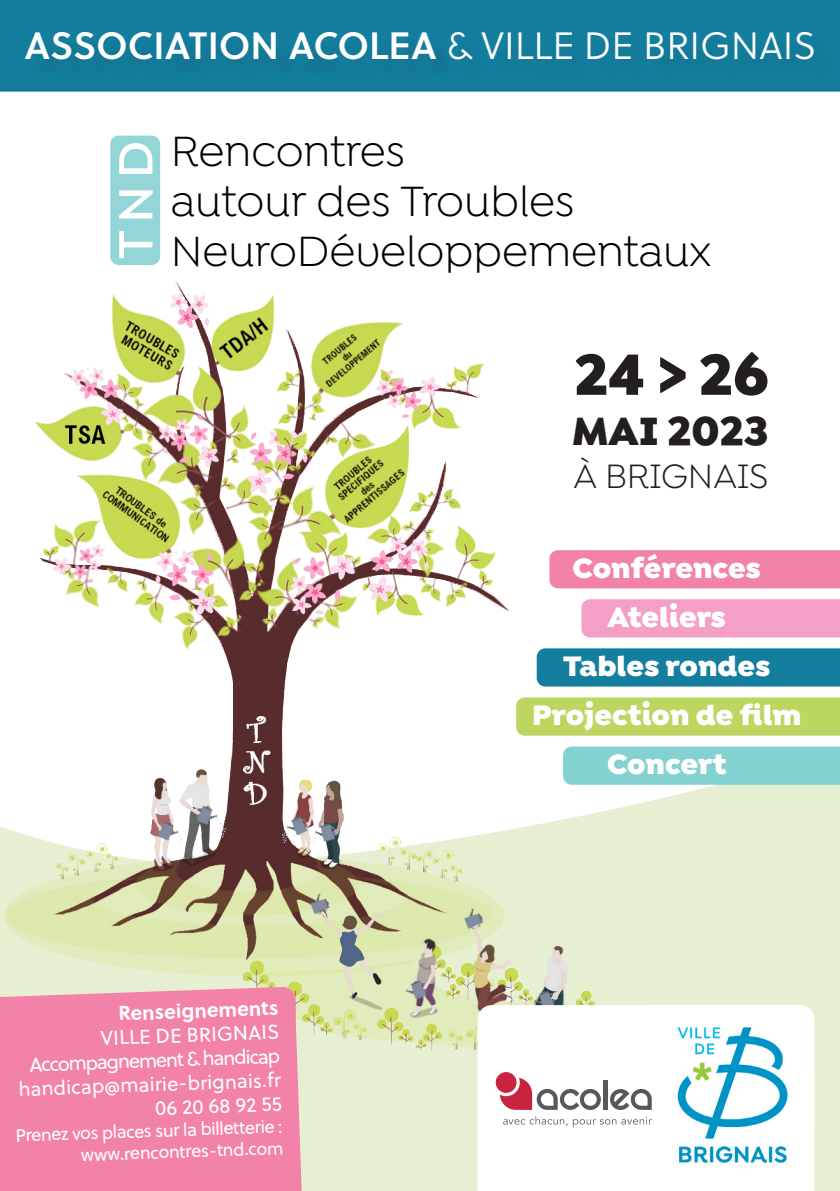
<style>
.page{position:relative;width:840px;height:1191px;background:#fff}
.page>*{position:absolute;margin:0;border:0;box-sizing:border-box;transform-origin:0 0}
.t1{font:900 59px "Isidora Sans Alt";color:#231f20}
.t2{font:600 51px "Isidora Sans Alt";color:#fff}
.t3{font:45px "Isidora Sans Alt";color:#000}
.t4{font:900 42px "Isidora Sans Alt";color:#231f20}
.t5{font:38px "Soleil Sb";color:#fff}
.t6{font:36px "Isidora Sans Alt";color:#231f20}
.t7{font:900 30px/49px "Isidora Sans Alt";color:#fff;text-align:center}
.t8{font:20px "Soleil";color:#fff}
.t9{font:700 20px "Soleil";color:#fff}
.t10{font:18px "Soleil";color:#fff}
.s1{font-family:"Soleil Lt"}
</style>
<div class="page">
<div style="left:110px;top:136px;width:50px;height:129px;background:#94d5d7;border-radius:9px"></div>
<svg style="left:306px;top:588px;width:533px;height:603px;background:#e9f0d8"></svg>
<div style="left:624px;top:550px;width:215px;height:38px;background:#f282a7"></div>
<div style="left:0;top:0;width:839px;height:92px;background:#137e9e"></div>
<img style="left:0;top:282px;width:624px;height:816px">
<svg style="left:477px;top:1005px;width:337px;height:186px"></svg>
<hr style="left:603px;top:1080px;width:4px;height:29px;background:#57585a">
<svg style="left:609px;top:1089px;width:42px;height:21px"></svg>
<svg style="left:495px;top:1072px;width:105px;height:38px"></svg>
<svg style="left:503px;top:1116px;width:148px;height:11px"></svg>
<div style="left:0;top:986px;width:306px;height:205px;background:#f282a7"></div>
<img style="left:666px;top:1023px;width:129px;height:146px">
<div style="left:29px;top:36px;width:808px;height:49px;background:#137b9b"></div>
<div style="left:581px;top:599px;width:258px;height:38px;background:#f4a0c6"></div>
<div style="left:536px;top:648px;width:303px;height:38px;background:#137e9e"></div>
<div style="left:516px;top:697px;width:323px;height:38px;background:#bbd762"></div>
<div style="left:562px;top:746px;width:277px;height:38px;background:#84d1d1"></div>
<p class="t5" style="left:24px;top:17px;width:793px">ASSOCIATION ACOLEA <span class="s1">&amp; VILLE DE BRIGNAIS</span></p>
<p class="t2" style="left:105px;top:259px;width:119px;rotate:-90deg">TND</p>
<p class="t3" style="left:171px;top:127px;width:235px">Rencontres</p>
<p class="t3" style="left:171px;top:177px;width:405px">autour des Troubles</p>
<p class="t3" style="left:171px;top:227px;width:541px">NeuroDéveloppementaux</p>
<p class="t1" style="left:574px;top:337px;width:195px">24 &gt; 26</p>
<p class="t4" style="left:571px;top:404px;width:197px">MAI 2023</p>
<p class="t6" style="left:573px;top:456px;width:196px">À BRIGNAIS</p>
<p class="t7" style="left:572px;top:544px;width:190px">Conférences</p>
<p class="t7" style="left:607px;top:593px;width:120px">Ateliers</p>
<p class="t7" style="left:531px;top:642px;width:271px">Tables rondes<br>Projection de film</p>
<p class="t7" style="left:606px;top:740px;width:121px">Concert</p>
<p class="t9" style="left:118px;top:997px;width:161px;rotate:-2deg">Renseignements</p>
<p class="t8" style="left:100px;top:1023px;width:180px;rotate:-2deg">VILLE DE BRIGNAIS</p>
<p class="t8" style="left:29px;top:1050px;width:252px;rotate:-2deg">Accompagnement &amp; handicap</p>
<p class="t8" style="left:18px;top:1074px;width:264px;rotate:-2deg">handicap@mairie-brignais.fr</p>
<p class="t8" style="left:154px;top:1093px;width:128px;rotate:-2deg">06 20 68 92 55</p>
<p class="t10" style="left:15px;top:1122px;width:268px;rotate:-2deg">Prenez vos places sur la billett erie :</p>
<p class="t10" style="left:81px;top:1141px;width:204px;rotate:-2deg">www.rencontres-tnd.com</p>
</div>
